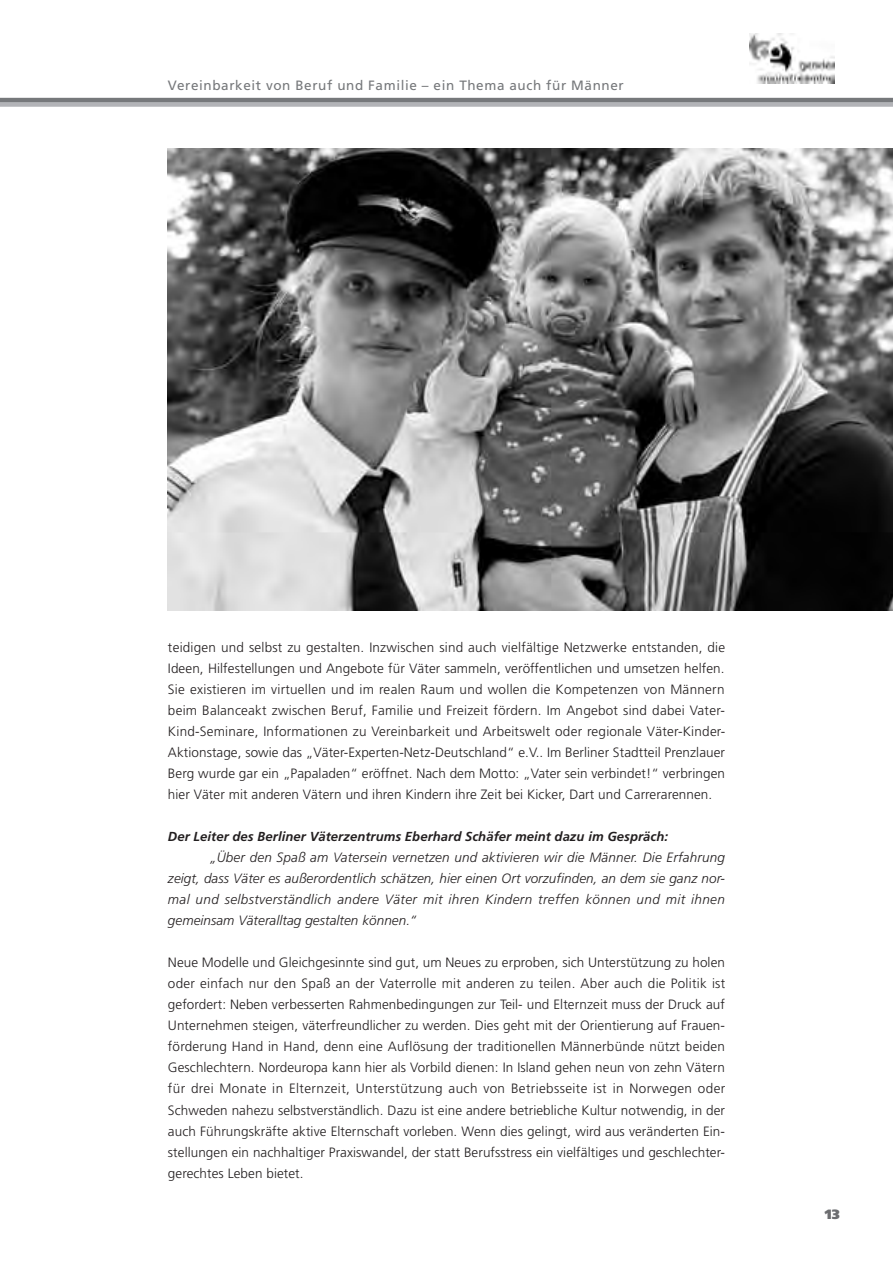
<style>
.page{position:relative;width:893px;height:1263px;background:#fff}
.page>*{position:absolute;margin:0;border:0;box-sizing:border-box;transform-origin:0 0}
.t1{font:300 13.5px/21px "Frutiger";letter-spacing:.005em;color:#231f20;text-align:justify}
.t2{font:italic 300 13.5px/21px "Frutiger";letter-spacing:.005em;color:#231f20;text-align:justify}
.t3{font:13.5px "Frutiger";letter-spacing:.045em;color:#76787b}
.t4{font:900 13.5px "Frutiger";color:#6c6d70}
.t5{font:italic 700 13.05px "Frutiger";letter-spacing:.005em;color:#231f20}
</style>
<div class="page">
<img style="left:749px;top:33px;width:85px;height:50px">
<div style="left:0;top:102px;width:893px;height:5px;background:#b2b3b7"></div>
<hr style="left:0;top:98px;width:893px;height:4px;background:#76787b">
<img style="left:168px;top:149px;width:725px;height:461px">
<p class="t3" style="left:168px;top:77px;width:457px">Vereinbarkeit von Beruf und Familie – ein Thema auch für Männer</p>
<p class="t1" style="left:168px;top:637px;width:559px">teidigen und selbst zu gestalten. Inzwischen sind auch vielfältige Netzwerke entstanden, die Ideen, Hilfestellungen und Angebote für Väter sammeln, veröffentlichen und umsetzen helfen.<br>Sie existieren im virtuellen und im realen Raum und wollen die Kompetenzen von Männern beim Balanceakt zwischen Beruf, Familie und Freizeit fördern. Im Angebot sind dabei Vater-Kind-Seminare, Informationen zu Vereinbarkeit und Arbeitswelt oder regionale Väter-Kinder-Aktionstage, sowie das „Väter-Experten-Netz-Deutschland“ e.V.. Im Berliner Stadtteil Prenzlauer Berg wurde gar ein „Papaladen“ eröffnet. Nach dem Motto: „Vater sein verbindet!“ verbringen hier Väter mit anderen Vätern und ihren Kindern ihre Zeit bei Kicker, Dart und Carrerarennen.</p>
<p class="t5" style="left:168px;top:829px;width:502px">Der Leiter des Berliner Väterzentrums Eberhard Schäfer meint dazu im Gespräch:</p>
<p class="t2" style="left:168px;top:847px;width:559px;text-indent:43px">„Über den Spaß am Vatersein vernetzen und aktivieren wir die Männer. Die Erfahrung zeigt, dass Väter es außerordentlich schätzen, hier einen Ort vorzufinden, an dem sie ganz nor&shy;mal und selbstverständlich andere Väter mit ihren Kindern treffen können und mit ihnen gemeinsam Väteralltag gestalten können.“</p>
<p class="t1" style="left:168px;top:952px;width:559px">Neue Modelle und Gleichgesinnte sind gut, um Neues zu erproben, sich Unterstützung zu holen oder einfach nur den Spaß an der Vaterrolle mit anderen zu teilen. Aber auch die Politik ist gefordert: Neben verbesserten Rahmenbedingungen zur Teil- und Elternzeit muss der Druck auf Unternehmen steigen, väterfreundlicher zu werden. Dies geht mit der Orientierung auf Frauen&shy;förderung Hand in Hand, denn eine Auflösung der traditionellen Männerbünde nützt beiden Geschlechtern. Nordeuropa kann hier als Vorbild dienen: In Island gehen neun von zehn Vätern für drei Monate in Elternzeit, Unterstützung auch von Betriebsseite ist in Norwegen oder Schweden nahezu selbstverständlich. Dazu ist eine andere betriebliche Kultur notwendig, in der auch Führungskräfte aktive Elternschaft vorleben. Wenn dies gelingt, wird aus veränderten Ein&shy;stellungen ein nachhaltiger Praxiswandel, der statt Berufsstress ein vielfältiges und geschlechter&shy;gerechtes Leben bietet.</p>
<p class="t4" style="left:825px;top:1206px;width:17px">13</p>
</div>
